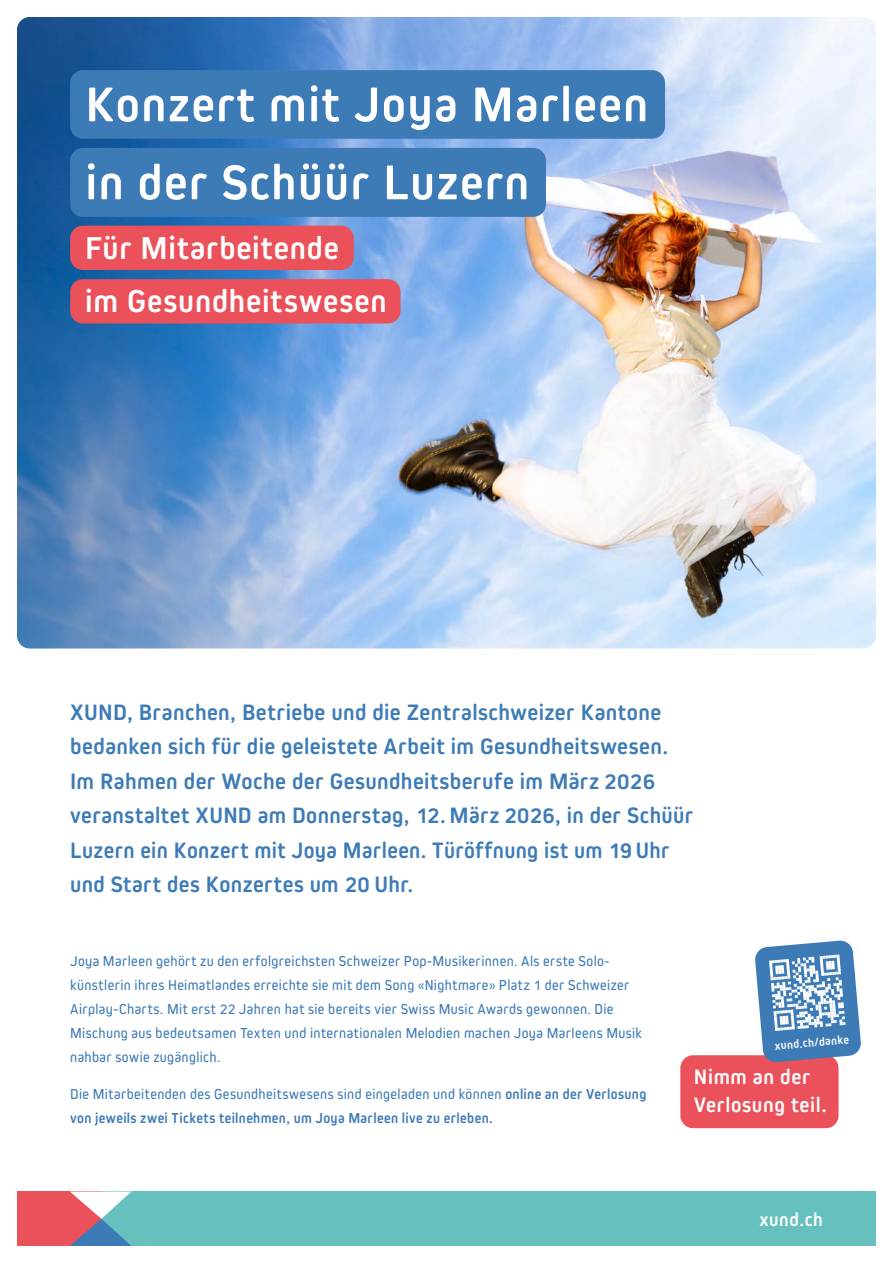
<style>
.page{position:relative;width:893px;height:1263px;background:#fff}
.page>*{position:absolute;margin:0;border:0;box-sizing:border-box;transform-origin:0 0}
.t1{font:700 50.85px/78px "Kiro";letter-spacing:.03em;color:#fff}
.t2{font:700 33px/53.2px "Kiro";letter-spacing:.025em;color:#fff}
.t3{font:700 23.25px/34.5px "Kiro";letter-spacing:.02em;color:#3d7bb7}
.t4{font:700 21.75px/27.8px "Kiro";letter-spacing:.03em;color:#fff}
.t5{font:700 19.5px "Kiro";letter-spacing:.03em;color:#fff}
.t6{font:15px/24px "Kiro";letter-spacing:.025em;color:#3d7bb7;scale:.96 1}
.t7{font:700 15px/24px "Kiro";letter-spacing:.025em;color:#3d7bb7;scale:.96 1}
.t8{font:700 12.15px "Kiro";color:#fff}
.s1{font-weight:400}
</style>
<div class="page">
<img style="left:17px;top:17px;width:859px;height:631px">
<div style="left:680px;top:1055px;width:158px;height:73px;background:#ea515a;border-radius:13px"></div>
<svg style="left:755px;top:940px;width:106px;height:123px"></svg>
<div style="left:101px;top:1191px;width:775px;height:55px;background:#66c1be"></div>
<div style="left:17px;top:1191px;width:84px;height:55px;background:#ea515a"></div>
<svg style="left:70px;top:1191px;width:61px;height:55px"></svg>
<svg style="left:17px;top:17px;width:330px;height:631px"></svg>
<div style="left:70px;top:226px;width:284px;height:44px;background:#ea515a;border-radius:13px"></div>
<div style="left:70px;top:279px;width:331px;height:44px;background:#ea515a;border-radius:13px"></div>
<div style="left:70px;top:70px;width:595px;height:69px;background:#3d7bb7;border-radius:13px"></div>
<div style="left:70px;top:148px;width:476px;height:69px;background:#3d7bb7;border-radius:13px"></div>
<h1 class="t1" style="left:85px;top:65px;width:564px">Konzert mit Joya Marleen in der Schüür Luzern</h1>
<h2 class="t2" style="left:85px;top:221px;width:303px">Für Mitarbeitende<br>im Gesundheitswesen</h2>
<p class="t3" style="left:70px;top:694px;width:625px">XUND, Branchen, Betriebe und die Zentralschweizer Kantone bedanken sich für die geleistete Arbeit im Gesundheitswesen.<br>Im Rahmen der Woche der Gesundheitsberufe im März 2026 veranstaltet XUND am Donnerstag, 12. März 2026, in der Schüür Luzern ein Konzert mit Joya Marleen. Türöffnung ist um 19 Uhr und Start des Konzertes um 20 Uhr.</p>
<p class="t6" style="left:70px;top:949px;width:597px">Joya Marleen gehört zu den erfolgreichsten Schweizer Pop-Musikerinnen. Als erste Solo&shy;künstlerin ihres Heimatlandes erreichte sie mit dem Song «Nightmare» Platz 1 der Schweizer Airplay-Charts. Mit erst 22 Jahren hat sie bereits vier Swiss Music Awards gewonnen. Die Mischung aus bedeutsamen Texten und internationalen Melodien machen Joya Marleens Musik nahbar sowie zugänglich.</p>
<p class="t7" style="left:70px;top:1082px;width:602px"><span class="s1">Die Mitarbeitenden des Gesundheitswesens sind eingeladen und können</span> online an der Verlosung von jeweils zwei Tickets teilnehmen, um Joya Marleen live zu erleben.</p>
<p class="t8" style="left:774px;top:1039px;width:76px;rotate:-5deg">xund.ch/danke</p>
<h3 class="t4" style="left:694px;top:1063px;width:134px">Nimm an der<br>Verlosung teil.</h3>
<h3 class="t5" style="left:759px;top:1208px;width:65px">xund.ch</h3>
</div>
